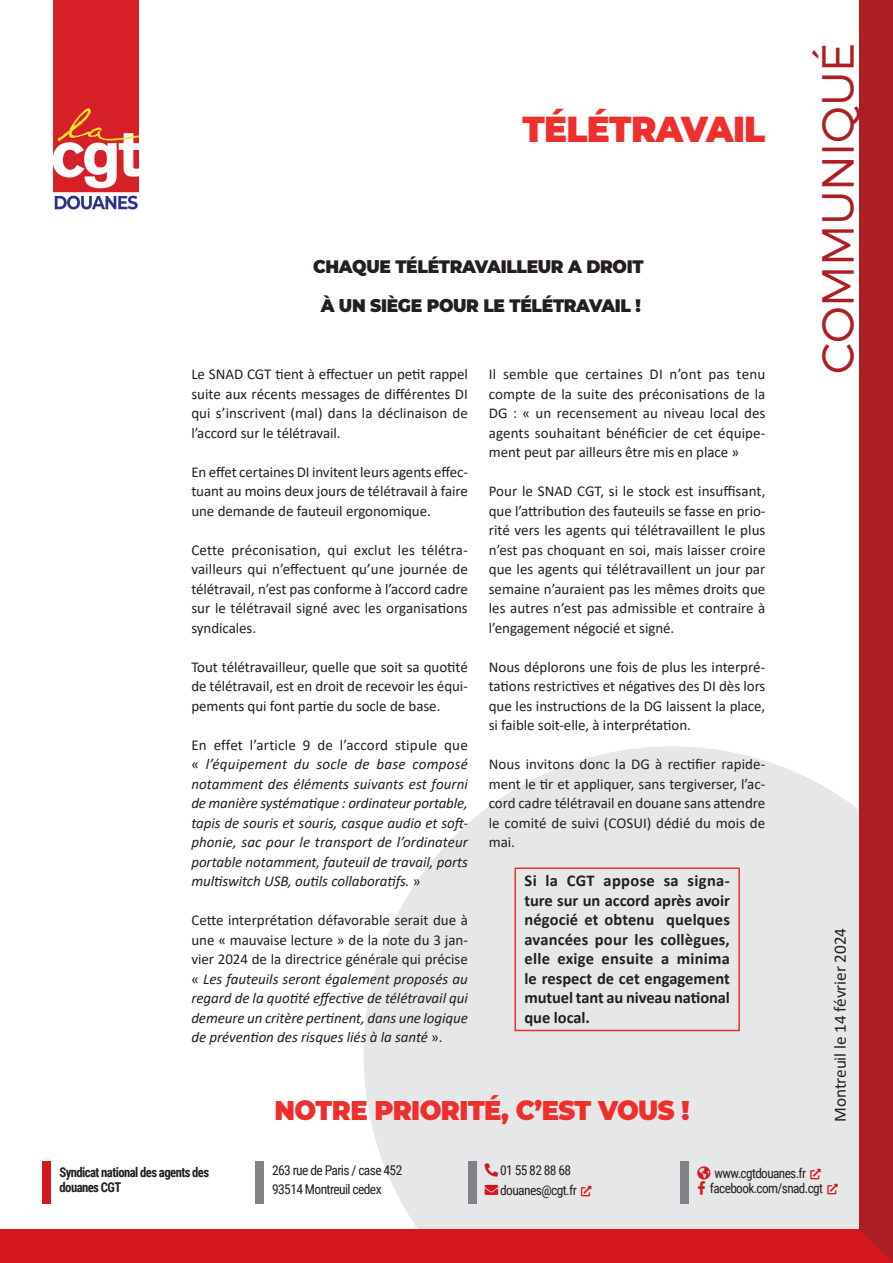
<style>
.page{position:relative;width:893px;height:1263px;background:#fff}
.page>*{position:absolute;margin:0;border:0;box-sizing:border-box;transform-origin:0 0}
.t1{font:300 45px "Montserrat";letter-spacing:-.01em;color:#ad1e22}
.t2{font:900 36px "Montserrat";letter-spacing:-.02em;color:#ee2f2c;scale:.95 1}
.t3{font:900 27px "Montserrat";letter-spacing:-.02em;color:#ee2f2c;scale:.95 1}
.t4{font:900 18px/39px "Montserrat";letter-spacing:-.02em;color:#231f20;text-align:center;scale:.95 1}
.t5{font:17.25px "Calibri";letter-spacing:-.005em;color:#231f20}
.t6{font:700 16.5px/19.5px "Calibri";letter-spacing:-.005em;color:#231f20;text-align:justify}
.t7{font:15px/19.5px "Calibri";letter-spacing:-.005em;color:#231f20;text-align:justify}
.t8{font:italic 15px/19.5px "Calibri";letter-spacing:-.005em;color:#231f20;text-align:justify}
.t9{font:13.5px/19.2px "Roboto Condensed";letter-spacing:-.045em;color:#231f20}
.t10{font:700 13.5px/15px "Roboto Condensed";letter-spacing:-.045em;color:#231f20;scale:.94 1}
.s1{font-style:normal}
.s2{color:#d7171f}
</style>
<div class="page">
<svg style="left:364px;top:746px;width:495px;height:483px;background:#e8e9eb"></svg>
<div style="left:43px;top:1161px;width:8px;height:42px;background:#d7171f"></div>
<div style="left:255px;top:1161px;width:9px;height:42px;background:#808285"></div>
<div style="left:468px;top:1161px;width:8px;height:42px;background:#808285"></div>
<div style="left:680px;top:1161px;width:9px;height:42px;background:#808285"></div>
<div style="left:0;top:1229px;width:893px;height:34px;background:#d7171f"></div>
<div style="left:859px;top:0;width:34px;height:1263px;background:#ad1e22"></div>
<img style="left:53px;top:0;width:85px;height:210px">
<div style="left:514px;top:867px;width:226px;height:164px;border:2px solid #ee2f2c"></div>
<svg style="left:485px;top:1164px;width:13px;height:13px"></svg>
<svg style="left:485px;top:1184px;width:13px;height:11px"></svg>
<svg style="left:581px;top:1185px;width:10px;height:11px"></svg>
<svg style="left:811px;top:1168px;width:10px;height:11px"></svg>
<svg style="left:697px;top:1166px;width:13px;height:28px"></svg>
<svg style="left:827px;top:1183px;width:11px;height:11px"></svg>
<h2 class="t2" style="left:523px;top:102px;width:257px">TÉLÉTRAVAIL</h2>
<p class="t4" style="left:313px;top:246px;width:349px">CHAQUE TÉLÉTRAVAILLEUR A DROIT<br>À UN SIÈGE POUR LE TÉLÉTRAVAIL !</p>
<p class="t7" style="left:191px;top:364px;width:278px">Le SNAD CGT tient à effectuer un petit rappel suite aux récents messages de différentes DI qui s’inscrivent (mal) dans la déclinaison de l’accord sur le télétravail.</p>
<p class="t7" style="left:191px;top:462px;width:278px">En effet certaines DI invitent leurs agents effec&shy;tuant au moins deux jours de télétravail à faire une demande de fauteuil ergonomique.</p>
<p class="t7" style="left:191px;top:540px;width:278px">Cette préconisation, qui exclut les télétra&shy;vailleurs qui n’effectuent qu’une journée de télétravail, n’est pas conforme à l’accord cadre sur le télétravail signé avec les organisations syndicales.</p>
<p class="t7" style="left:191px;top:657px;width:278px">Tout télétravailleur, quelle que soit sa quotité de télétravail, est en droit de recevoir les équi&shy;pements qui font partie du socle de base.</p>
<p class="t8" style="left:191px;top:734px;width:278px"><span class="s1">En effet l’article 9 de l’accord stipule que «</span> l’équipement du socle de base composé notamment des éléments suivants est fourni de manière systématique : ordinateur portable, tapis de souris et souris, casque audio et soft&shy;phonie, sac pour le transport de l’ordinateur portable notamment, fauteuil de travail, ports multiswitch USB, outils collaboratifs. <span class="s1">»</span></p>
<p class="t8" style="left:191px;top:910px;width:278px"><span class="s1">Cette interprétation défavorable serait due à une « mauvaise lecture » de la note du 3 jan&shy;vier 2024 de la directrice générale qui précise «</span> Les fauteuils seront également proposés au regard de la quotité effective de télétravail qui demeure un critère pertinent, dans une logique de prévention des risques liés à la santé <span class="s1">».</span></p>
<p class="t7" style="left:489px;top:364px;width:278px">Il semble que certaines DI n’ont pas tenu compte de la suite des préconisations de la DG : « un recensement au niveau local des agents souhaitant bénéficier de cet équipe&shy;ment peut par ailleurs être mis en place »</p>
<p class="t7" style="left:489px;top:481px;width:278px">Pour le SNAD CGT, si le stock est insuffisant, que l’attribution des fauteuils se fasse en prio&shy;rité vers les agents qui télétravaillent le plus n’est pas choquant en soi, mais laisser croire que les agents qui télétravaillent un jour par semaine n’auraient pas les mêmes droits que les autres n’est pas admissible et contraire à l’engagement négocié et signé.</p>
<p class="t7" style="left:489px;top:657px;width:278px">Nous déplorons une fois de plus les interpré&shy;tations restrictives et négatives des DI dès lors que les instructions de la DG laissent la place, si faible soit-elle, à interprétation.</p>
<p class="t7" style="left:489px;top:754px;width:278px">Nous invitons donc la DG à rectifier rapide&shy;ment le tir et appliquer, sans tergiverser, l’ac&shy;cord cadre télétravail en douane sans attendre le comité de suivi (COSUI) dédié du mois de mai.</p>
<p class="t6" style="left:524px;top:871px;width:207px">Si la CGT appose sa signa&shy;ture sur un accord après avoir négocié et obtenu quelques avancées pour les collègues, elle exige ensuite a minima le respect de cet engagement mutuel tant au niveau national que local.</p>
<h3 class="t3" style="left:274px;top:1090px;width:438px">NOTRE PRIORITÉ, C’EST VOUS !</h3>
<h1 class="t1" style="left:810px;top:374px;width:332px;rotate:-90deg">communiqué</h1>
<p class="t5" style="left:828px;top:1122px;width:196px;rotate:-90deg">Montreuil le 14 février 2024</p>
<p class="t10" style="left:60px;top:1164px;width:161px">Syndicat national des agents des douanes CGT</p>
<p class="t9" style="left:272px;top:1160px;width:132px">263 rue de Paris / case 452<br>93514 Montreuil cedex</p>
<p class="t9" style="left:500px;top:1160px;width:93px;text-indent:-15px"><span class="s2">□■●▼</span> 01 55 82 88 68 douanes@cgt.fr <span class="s2">▼■●●■●▼</span></p>
<p class="t9" style="left:697px;top:1163px;width:125px"><span class="s2">●□▲</span> www.cgtdouanes.fr <span class="s2">▼■●●■●▼</span></p>
<p class="t9" style="left:697px;top:1178px;width:142px"><span class="s2">□□</span> facebook.com/snad.cgt <span class="s2">▼■●●■●▼</span></p>
</div>
